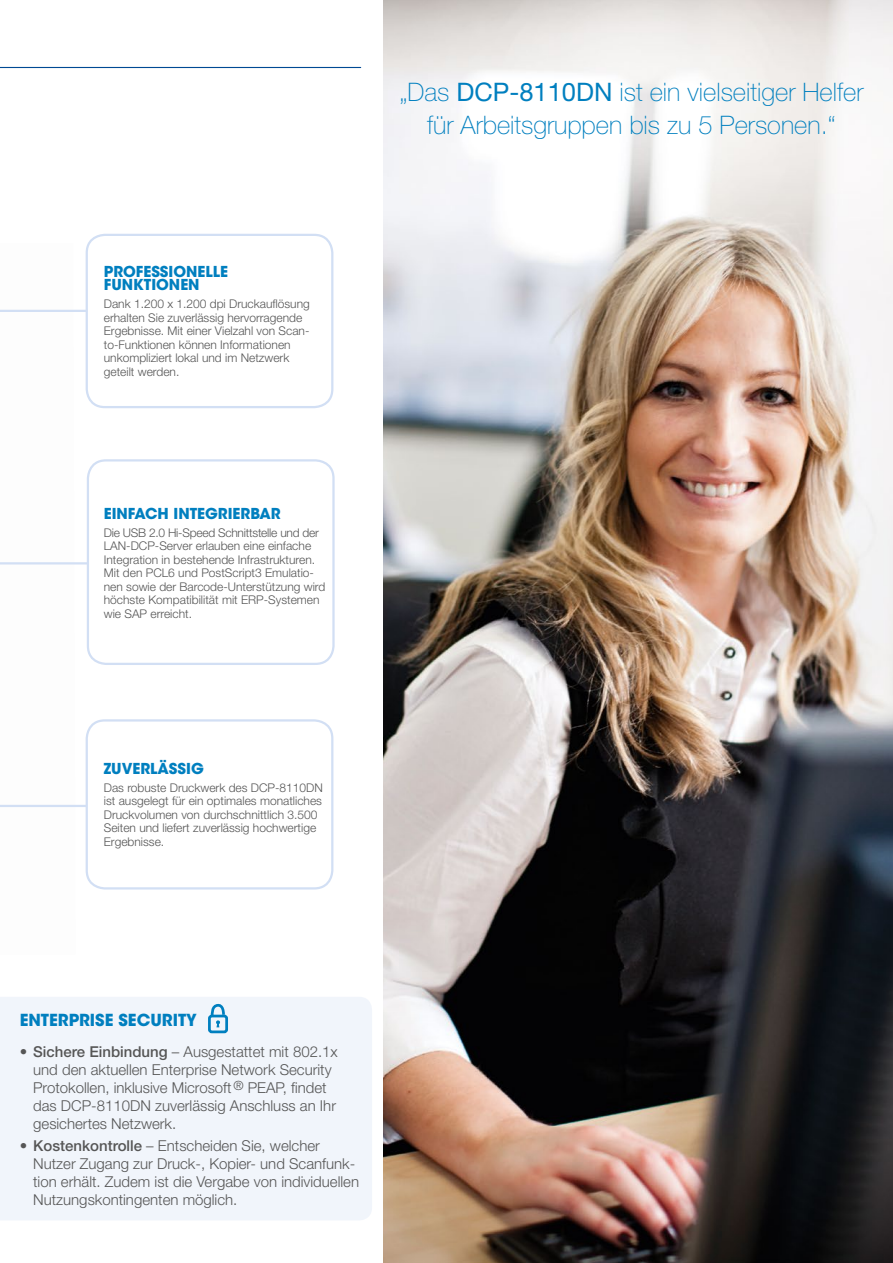
<style>
.page{position:relative;width:893px;height:1263px;background:#fff}
.page>*{position:absolute;margin:0;border:0;box-sizing:border-box;transform-origin:0 0}
.t1{font:100 25.5px/33px "Helvetica Neue LT";color:#007fbf;text-align:center}
.t2{font:700 16.5px "ITC Avant Garde Std";color:#007fbf}
.t3{font:300 15px/18px "Helvetica Neue LT";color:#565656}
.t4{font:700 15px/13.5px "ITC Avant Garde Std";color:#007fbf}
.t5{font:300 12px/13.5px "Helvetica Neue LT";color:#565656}
.s1{font-weight:400}
.s2{font-weight:500}
</style>
<div class="page">
<div style="left:0;top:997px;width:372px;height:223px;background:#f1f5fb"></div>
<img style="left:383px;top:0;width:510px;height:1263px">
<div style="left:86px;top:234px;width:247px;height:174px;border:2px solid #d2dff4;border-radius:18px"></div>
<div style="left:86px;top:719px;width:247px;height:170px;border:2px solid #d2dff4;border-radius:18px"></div>
<div style="left:87px;top:459px;width:248px;height:206px;border:2px solid #d2dff4;border-radius:18px"></div>
<svg style="left:0;top:780px;width:89px;height:28px"></svg>
<hr style="left:0;top:562px;width:87px;height:2px;background:#d2dff4">
<svg style="left:0;top:309px;width:89px;height:44px"></svg>
<div style="left:208px;top:1015px;width:20px;height:18px;border:3px solid #007fbf;border-radius:2px"></div>
<svg style="left:210px;top:1005px;width:16px;height:22px"></svg>
<hr style="left:0;top:67px;width:361px;height:1px;background:#004993">
<p class="t4" style="left:104px;top:264px;width:20px">PROFESSIONELLE<br>FUNKTIONEN</p>
<p class="t5" style="left:104px;top:297px;width:208px">Dank 1.200 x 1.200 dpi Druckauflösung erhalten Sie zuverlässig hervorragende Ergebnisse. Mit einer Vielzahl von Scan&shy;to-Funktionen können Informationen unkompliziert lokal und im Netzwerk geteilt werden.</p>
<p class="t4" style="left:104px;top:507px;width:18px">EINFAC</p>
<p class="t4" style="left:158px;top:507px;width:31px">H INTEGRIERBAR</p>
<p class="t5" style="left:104px;top:526px;width:223px">Die USB 2.0 Hi-Speed Schnittstelle und der LAN-DCP-Server erlauben eine einfache Integration in bestehende Infrastrukturen.<br>Mit den PCL6 und PostScript3 Emulatio&shy;nen sowie der Barcode-Unterstützung wird höchste Kompatibilität mit ERP-Systemen wie SAP erreicht.</p>
<p class="t4" style="left:104px;top:762px;width:18px">ZUVERL</p>
<p class="t4" style="left:158px;top:762px;width:21px">ÄSSIG</p>
<p class="t5" style="left:104px;top:781px;width:221px">Das robuste Druckwerk des DCP-8110DN ist ausgelegt für ein optimales monatliches Druckvolumen von durchschnittlich 3.500<br>Seiten und liefert zuverlässig hochwertige Ergebnisse.</p>
<h1 class="t1" style="left:399px;top:75px;width:466px">„Das <span class="s1">DCP-8110DN</span> ist ein vielseitiger Helfer für Arbeitsgruppen bis zu 5 Personen.“</h1>
<h2 class="t2" style="left:20px;top:1010px;width:178px">ENTERPRISE SECURITY</h2>
<p class="t3" style="left:33px;top:1042px;width:306px;text-indent:-14px">• <span class="s2">Sichere Einbindung</span> – Ausgestattet mit 802.1x und den aktuellen Enterprise Network Security Protokollen, inklusive Microsoft <sup>®</sup> PEAP, findet das DCP-8110DN zuverlässig Anschluss an Ihr gesichertes Netzwerk.</p>
<p class="t3" style="left:33px;top:1136px;width:327px;text-indent:-13px">• <span class="s2">Kostenkontrolle</span> – Entscheiden Sie, welcher Nutzer Zugang zur Druck-, Kopier- und Scanfunk&shy;tion erhält. Zudem ist die Vergabe von individuellen Nutzungskontingenten möglich.</p>
</div>
